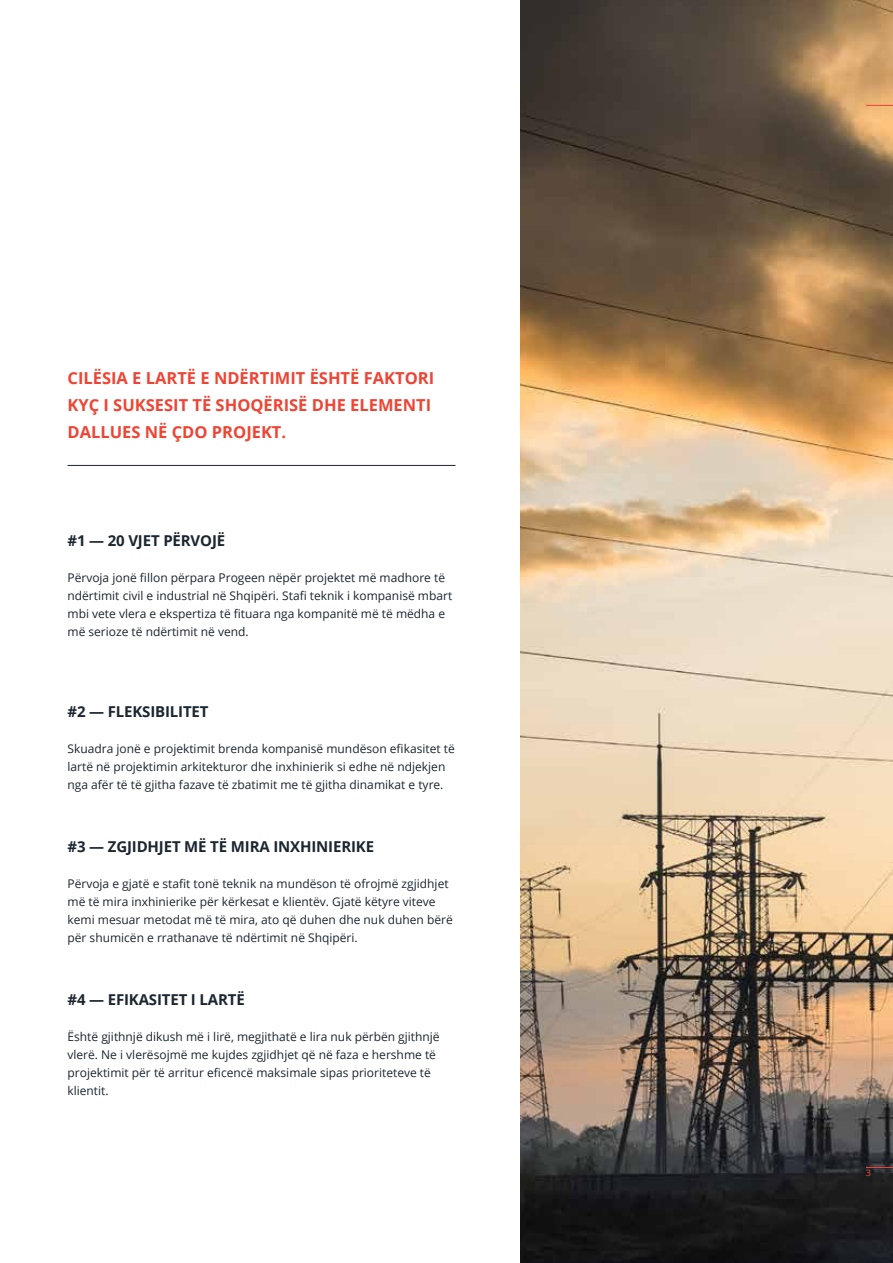
<style>
.page{position:relative;width:893px;height:1263px;background:#fff}
.page>*{position:absolute;margin:0;border:0;box-sizing:border-box;transform-origin:0 0}
.t1{font:700 16.5px/27px "Open Sans";color:#ef4434}
.t2{font:700 15px "Open Sans";letter-spacing:-.01em;color:#1b2630}
.t3{font:12px/18px "Open Sans";color:#1b2630}
.t4{font:9px "Open Sans";color:#ef4434}
</style>
<div class="page">
<img style="left:520px;top:0;width:373px;height:1263px">
<hr style="left:68px;top:465px;width:387px;height:1px;background:#1b2630">
<svg style="left:866px;top:105px;width:27px;height:1px"></svg>
<svg style="left:866px;top:1167px;width:27px;height:1px"></svg>
<h1 class="t1" style="left:68px;top:364px;width:368px">CILËSIA E LARTË E NDËRTIMIT ËSHTË FAKTORI<br>KYÇ I SUKSESIT TË SHOQËRISË DHE ELEMENTI<br>DALLUES NË ÇDO PROJEKT.</h1>
<p class="t2" style="left:68px;top:530px;width:159px">#1 — 20 VJET PËRVOJË</p>
<p class="t3" style="left:68px;top:568px;width:386px">Përvoja jonë fillon përpara Progeen nëpër projektet më madhore të ndërtimit civil e industrial në Shqipëri. Stafi teknik i kompanisë mbart mbi vete vlera e ekspertiza të fituara nga kompanitë më të mëdha e më serioze të ndërtimit në vend.</p>
<p class="t2" style="left:68px;top:701px;width:143px">#2 — FLEKSIBILITET</p>
<p class="t3" style="left:68px;top:739px;width:389px">Skuadra jonë e projektimit brenda kompanisë mundëson efikasitet të lartë në projektimin arkitekturor dhe inxhinierik si edhe në ndjekjen nga afër të të gjitha fazave të zbatimit me të gjitha dinamikat e tyre.</p>
<p class="t2" style="left:68px;top:836px;width:308px">#3 — ZGJIDHJET MË TË MIRA INXHINIERIKE</p>
<p class="t3" style="left:68px;top:874px;width:387px">Përvoja e gjatë e stafit tonë teknik na mundëson të ofrojmë zgjidhjet më të mira inxhinierike për kërkesat e klientëv. Gjatë këtyre viteve kemi mesuar metodat më të mira, ato që duhen dhe nuk duhen bërë për shumicën e rrathanave të ndërtimit në Shqipëri.</p>
<p class="t2" style="left:68px;top:989px;width:179px">#4 — EFIKASITET I LARTË</p>
<p class="t3" style="left:68px;top:1027px;width:374px">Është gjithnjë dikush më i lirë, megjithatë e lira nuk përbën gjithnjë vlerë. Ne i vlerësojmë me kujdes zgjidhjet që në faza e hershme të projektimit për të arritur eficencë maksimale sipas prioriteteve të klientit.</p>
<p class="t4" style="left:866px;top:1167px;width:7px">3</p>
</div>
